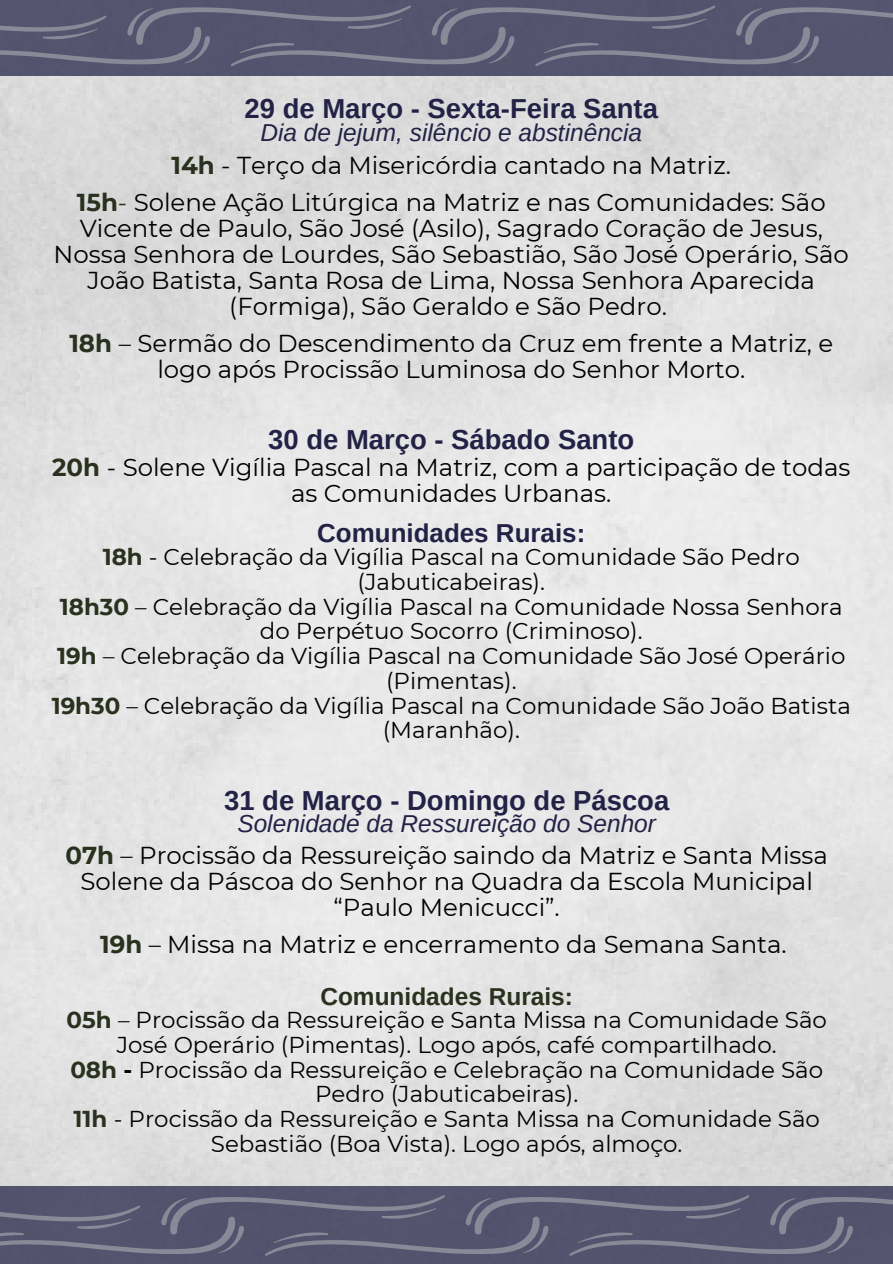
<style>
.page{position:relative;width:893px;height:1264px;background:#fff}
.page>*{position:absolute;margin:0;border:0;box-sizing:border-box;transform-origin:0 0}
.t1{font:700 27.45px "Arimo";color:#232246}
.t2{font:700 25.95px "Arimo";color:#232246}
.t3{font:24.45px/25.8px "Montserrat";color:#000;text-align:center}
.t4{font:italic 24.45px "Arimo";color:#232246}
.t5{font:700 24.45px "Arimo";color:#2a311e}
.t6{font:22.95px/24.8px "Montserrat";color:#000;text-align:center}
.s1{font-weight:700;color:#2a311e}
.s2{color:#2a311e}
.s3{font-weight:700}
</style>
<div class="page">
<img style="left:0;top:75px;width:892px;height:1110px">
<div style="left:0;top:1185px;width:892px;height:78px;background:#54536e"></div>
<svg style="left:0;top:1195px;width:892px;height:61px"></svg>
<div style="left:0;top:0;width:892px;height:75px;background:#55546e"></div>
<svg style="left:0;top:5px;width:892px;height:61px"></svg>
<p class="t1" style="left:244px;top:93px;width:415px">29 de Março - Sexta-Feira Santa</p>
<p class="t4" style="left:260px;top:119px;width:383px">Dia de jejum, silêncio e abstinência</p>
<p class="t3" style="left:171px;top:152px;width:561px"><span class="s1">14h</span> - Terço da Misericórdia cantado na Matriz.</p>
<p class="t3" style="left:54px;top:189px;width:796px"><span class="s1">15h</span><span class="s2">-</span> Solene Ação Litúrgica na Matriz e nas Comunidades: São Vicente de Paulo, São José (Asilo), Sagrado Coração de Jesus, Nossa Senhora de Lourdes, São Sebastião, São José Operário, São João Batista, Santa Rosa de Lima, Nossa Senhora Aparecida (Formiga), São Geraldo e São Pedro.</p>
<p class="t3" style="left:69px;top:330px;width:765px"><span class="s1">18h</span> – Sermão do Descendimento da Cruz em frente a Matriz, e logo após Procissão Luminosa do Senhor Morto.</p>
<p class="t1" style="left:268px;top:424px;width:367px">30 de Março - Sábado Santo</p>
<p class="t3" style="left:52px;top:454px;width:799px"><span class="s1">20h</span> - Solene Vigília Pascal na Matriz, com a participação de todas as Comunidades Urbanas.</p>
<p class="t2" style="left:317px;top:518px;width:269px">Comunidades Rurais:</p>
<p class="t6" style="left:52px;top:544px;width:800px"><span class="s1">18h</span> - Celebração da Vigília Pascal na Comunidade São Pedro (Jabuticabeiras).<br><span class="s1">18h30</span> – Celebração da Vigília Pascal na Comunidade Nossa Senhora do Perpétuo Socorro (Criminoso).<br><span class="s1">19h</span> – Celebração da Vigília Pascal na Comunidade São José Operário (Pimentas).<br><span class="s1">19h30</span> – Celebração da Vigília Pascal na Comunidade São João Batista (Maranhão).</p>
<p class="t1" style="left:224px;top:785px;width:446px">31 de Março - Domingo de Páscoa</p>
<p class="t4" style="left:237px;top:810px;width:420px">Solenidade da Ressureição do Senhor</p>
<h1 class="t3" style="left:65px;top:842px;width:764px"><span class="s1">07h</span> – Procissão da Ressureição saindo da Matriz e Santa Missa<br>Solene da Páscoa do Senhor na Quadra da Escola Municipal “Paulo Menicucci”.</h1>
<h1 class="t3" style="left:100px;top:931px;width:688px"><span class="s1">19h</span> – Missa na Matriz e encerramento da Semana Santa.</h1>
<h1 class="t5" style="left:320px;top:982px;width:254px">Comunidades Rurais:</h1>
<h1 class="t6" style="left:66px;top:1007px;width:761px"><span class="s1">05h</span> – Procissão da Ressureição e Santa Missa na Comunidade São José Operário (Pimentas). Logo após, café compartilhado.<br><span class="s1">08h</span> <span class="s3">-</span> Procissão da Ressureição e Celebração na Comunidade São Pedro (Jabuticabeiras).<br><span class="s1">11h</span> - Procissão da Ressureição e Santa Missa na Comunidade São Sebastião (Boa Vista). Logo após, almoço.</h1>
</div>
